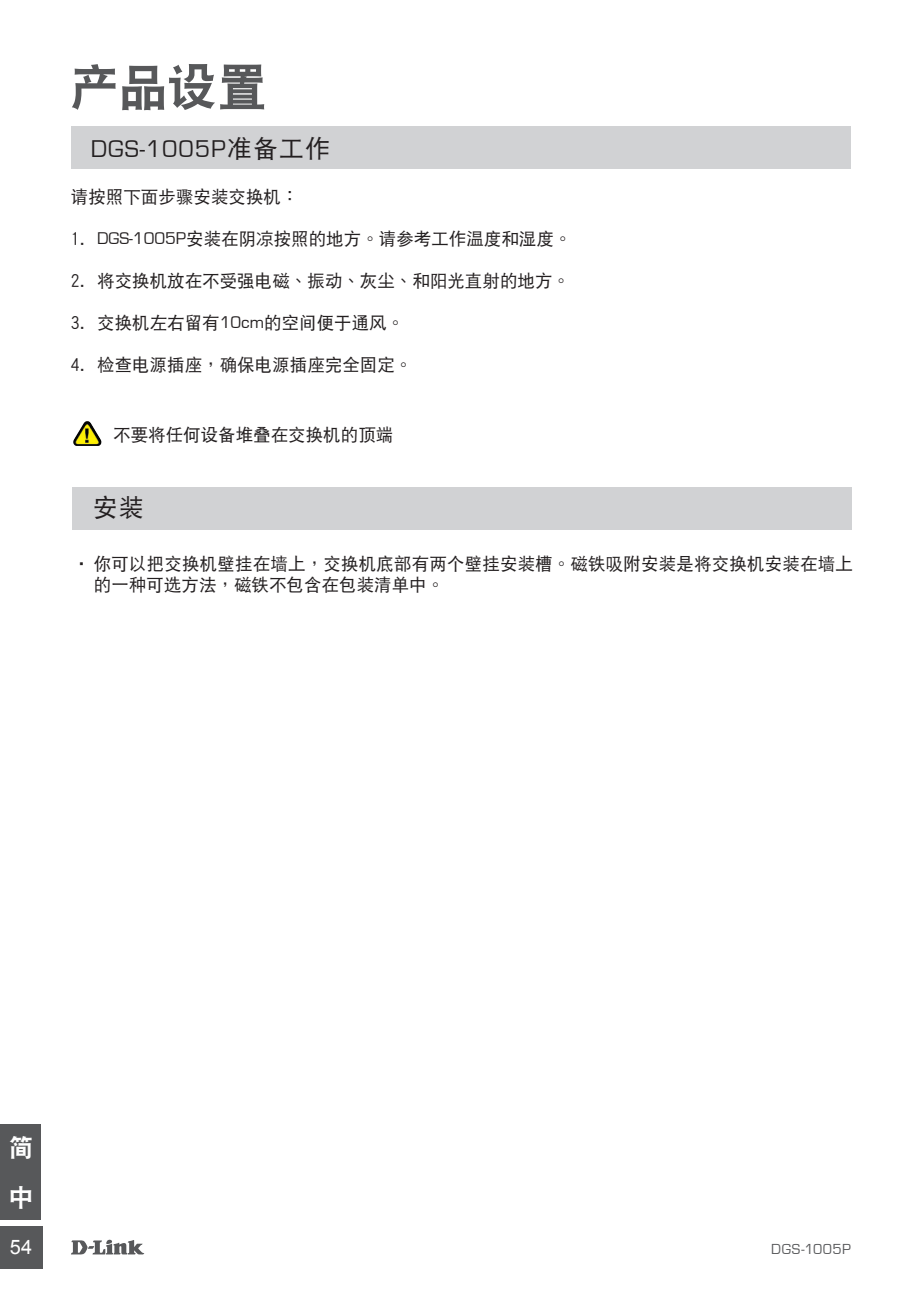
<style>
.page{position:relative;width:922px;height:1297px;background:#fff}
.page>*{position:absolute;margin:0;border:0;box-sizing:border-box;transform-origin:0 0}
.t1{font:50px "DF Hei W9 GB5";color:#57585a}
.t2{font:25px "Eurostile";letter-spacing:.04em;color:#231f20}
.t3{font:25px/50px "DF Hei W9 GB5";color:#fff}
.t4{font:25px "DF Hei W5 GB5";color:#231f20}
.t5{font:20px "Arial";color:#fff}
.t6{font:17.5px/21px "DF Hei W5 GB5";color:#231f20}
.t7{font:15px "Eurostile";letter-spacing:.035em;color:#57585a}
.s1{font-family:"DF Hei W5 GB5"}
.s2{font-family:"Eurostile"}
</style>
<div class="page">
<svg style="left:71px;top:1239px;width:73px;height:15px"></svg>
<div style="left:0;top:1226px;width:43px;height:43px;background:#57585a"></div>
<div style="left:0;top:1124px;width:41px;height:96px;background:#57585a"></div>
<div style="left:71px;top:126px;width:779px;height:42px;background:#d1d2d4"></div>
<img style="left:73px;top:421px;width:14px;height:22px">
<div style="left:73px;top:487px;width:778px;height:43px;background:#d1d2d4"></div>
<h1 class="t1" style="left:69px;top:62px;width:199px">產品設置</h1>
<h2 class="t2" style="left:91px;top:135px;width:241px">DGS-1005P<span class="s1">準備工作</span></h2>
<p class="t6" style="left:71px;top:186px;width:229px">請按照下面步驟安裝交換機：</p>
<p class="t6" style="left:71px;top:228px;width:502px">1. <span class="s2">DGS-1005P</span>安裝在陰凉按照的地方。請參考工作溫度和濕度。</p>
<p class="t6" style="left:71px;top:270px;width:500px">2. 將交換機放在不受強電磁、振動、灰塵、和陽光直射的地方。</p>
<p class="t6" style="left:71px;top:312px;width:335px">3. 交換機左右留有<span class="s2">10cm</span>的空間便于通風。</p>
<p class="t6" style="left:71px;top:354px;width:343px">4. 檢查電源插座，確保電源插座完全固定。</p>
<p class="t6" style="left:113px;top:425px;width:281px">不要將任何設備堆叠在交換機的頂端</p>
<h2 class="t4" style="left:93px;top:495px;width:53px">安裝</h2>
<p class="t6" style="left:94px;top:553px;width:760px;text-indent:-21px">• 你可以把交換機壁挂在墻上，交換機底部有兩個壁挂安裝槽。磁鐵吸附安裝是將交換機安裝在墻上的一種可選方法，磁鐵不包含在包裝清單中。</p>
<h2 class="t3" style="left:9px;top:1122px;width:25px">簡中</h2>
<p class="t5" style="left:10px;top:1234px;width:24px">54</p>
<p class="t7" style="left:771px;top:1241px;width:81px">DGS-1005P</p>
</div>
